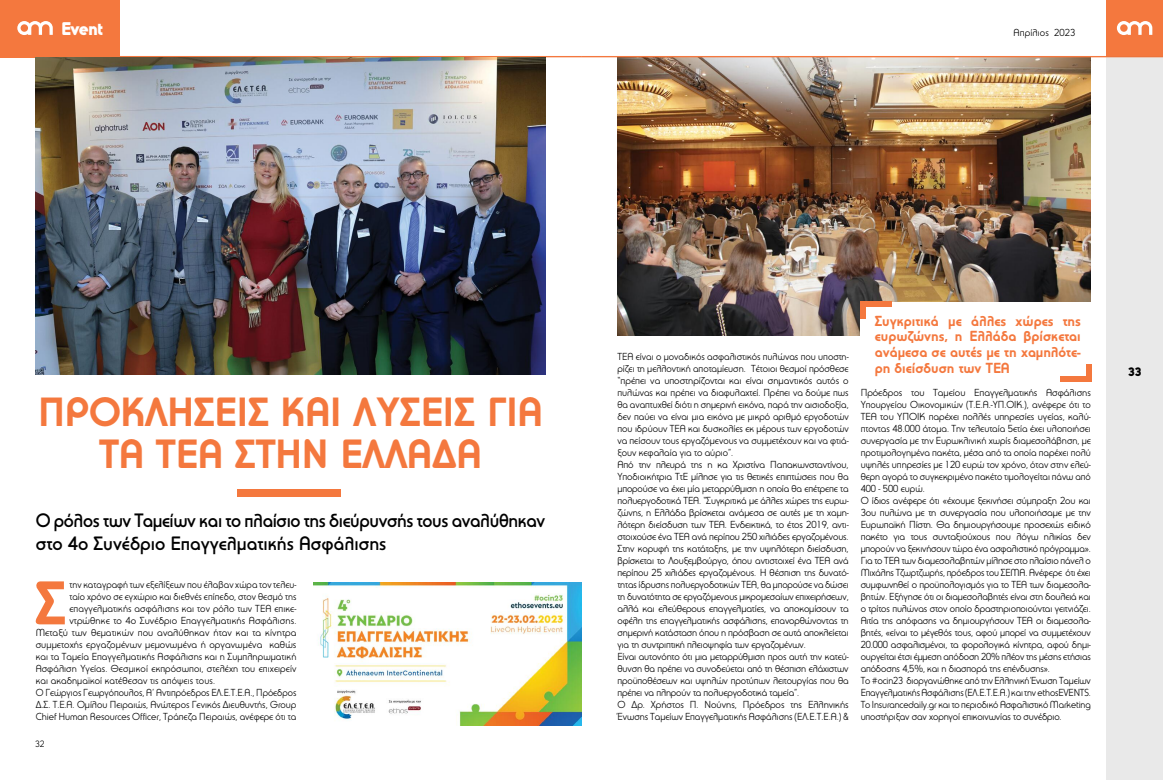
<style>
.page{position:relative;width:1163px;height:780px;background:#fff}
.page>*{position:absolute;margin:0;border:0;box-sizing:border-box;transform-origin:0 0}
.t1{font:700 60.5px "PF Universal";color:#f4783e}
.t2{font:700 40px/42px "PF Universal";color:#f4783e;text-align:center}
.t3{font:500 19px/23px "PF Universal";letter-spacing:-.02em;color:#000}
.t4{font:900 18px "PF Universal";letter-spacing:-.04em;color:#fff}
.t5{font:700 14.3px/15.6px "PF Universal";color:#f4783e;text-align:justify}
.t6{font:900 12px "PF Universal";color:#000}
.t7{font:10px/12px "PF Universal";letter-spacing:-.01em;color:#000}
.t8{font:10px "PF Universal";letter-spacing:.01em;color:#000}
.t9{font:10px "PF Universal";letter-spacing:.01em;color:#000;scale:.96 1}
.t10{font:10px "PF Universal";letter-spacing:-.01em;color:#000;scale:.96 1}
.t11{font:9px "PF Universal";color:#000}
</style>
<div class="page">
<hr style="left:0;top:56px;width:581px;height:1px;background:#f4783e">
<hr style="left:581px;top:56px;width:581px;height:1px;background:#f4783e">
<div style="left:1106px;top:0;width:56px;height:57px;background:#f4783e"></div>
<div style="left:1106px;top:57px;width:56px;height:723px;background:#e9e9e9"></div>
<svg style="left:1116px;top:21px;width:36px;height:14px"></svg>
<img style="left:617px;top:58px;width:473px;height:278px">
<div style="left:237px;top:489px;width:104px;height:7px;background:#f4783e"></div>
<div style="left:0;top:0;width:119px;height:57px;background:#f4783e"></div>
<svg style="left:17px;top:21px;width:36px;height:14px"></svg>
<hr style="left:0;top:57px;width:1162px;height:1px;background:#f4783e">
<img style="left:36px;top:57px;width:509px;height:317px">
<img style="left:313px;top:582px;width:268px;height:143px">
<div style="left:860px;top:302px;width:231px;height:79px;background:#fff"></div>
<div style="left:1059px;top:376px;width:31px;height:5px;background:#f4783e"></div>
<div style="left:1085px;top:364px;width:5px;height:17px;background:#f4783e"></div>
<div style="left:860px;top:302px;width:31px;height:5px;background:#f4783e"></div>
<div style="left:860px;top:302px;width:5px;height:17px;background:#f4783e"></div>
<h3 class="t4" style="left:61px;top:17px;width:43px">Εvent</h3>
<p class="t8" style="left:1013px;top:26px;width:63px">Απρίλιος 2023</p>
<h2 class="t2" style="left:38px;top:391px;width:506px">ΠΡΟΚΛΗΣΕΙΣ ΚΑΙ ΛΎΣΕΙΣ ΓΙΑ<br>ΤΑ ΤΕΑ ΣΤΗΝ ΕΛΛΑΔΑ</h2>
<h3 class="t3" style="left:36px;top:509px;width:511px">Ο ρόλος των Ταμείων και το πλαίσιο της διεύρυνσής τους αναλύθηκαν στο 4ο Συνέδριο Έπαγγελματικής Ασφάλισης</h3>
<h1 class="t1" style="left:35px;top:566px;width:32px">Σ</h1>
<p class="t9" style="left:69px;top:579px;width:238px">την καταγραφή των εξελίξεων που έλαβαν χώρα τον τελευ-</p>
<p class="t9" style="left:69px;top:591px;width:238px">ταίο χρόνο σε εγχώριο και διεθνές επίπεδο, στον θεσμό της</p>
<p class="t8" style="left:69px;top:603px;width:228px">επαγγελματικής ασφάλισης και τον ρόλο των ΤΕΑ επικε-</p>
<p class="t8" style="left:69px;top:615px;width:228px">ντρώθηκε το 4o Συνέδριο Επαγγελματικής Ασφάλισης.</p>
<p class="t8" style="left:36px;top:627px;width:262px">Μεταξύ των θεματικών που αναλύθηκαν ήταν και τα κίνητρα</p>
<p class="t8" style="left:36px;top:639px;width:262px">συμμετοχής εργαζομένων μεμονωμένα ή οργανωμένα καθώς</p>
<p class="t8" style="left:36px;top:651px;width:262px">και τα Ταμεία Επαγγελματικής Ασφάλισης και η Συμπληρωματική</p>
<p class="t8" style="left:36px;top:663px;width:262px">Ασφάλιση Υγείας. Θεσμικοί εκπρόσωποι, στελέχη του επιχειρείν</p>
<p class="t8" style="left:36px;top:675px;width:181px">και ακαδημαϊκοί κατέθεσαν τις απόψεις τους.</p>
<p class="t10" style="left:36px;top:687px;width:273px">Ο Γεώργιος Γεωργόπουλος, Α’ Αντιπρόεδρος ΕΛ.Ε.Τ.Ε.Α., Πρόεδρος</p>
<p class="t7" style="left:36px;top:698px;width:262px">Δ.Σ. Τ.Ε.Α. Ομίλου Πειραιώς, Ανώτερος Γενικός Διευθυντής, Group</p>
<p class="t7" style="left:36px;top:710px;width:262px">Chief Human Resources Officer, Τράπεζα Πειραιώς, ανέφερε ότι τα</p>
<p class="t11" style="left:35px;top:738px;width:11px">32</p>
<p class="t7" style="left:617px;top:350px;width:233px">ΤΕΑ είναι ο μοναδικός ασφαλιστικός πυλώνας που υποστη&shy;ρίζει τη μελλοντική αποταμίευση. Τέτοιοι θεσμοί πρόσθεσε “πρέπει να υποστηρίζονται και είναι σημαντικός αυτός ο πυλώνας και πρέπει να διαφυλαχτεί. Πρέπει να δούμε πως θα αναπτυχθεί διότι η σημερινή εικόνα, παρά την αισιοδοξία, δεν παύει να είναι μια εικόνα με μικρό αριθμό εργοδοτών που ιδρύουν ΤΕΑ και δυσκολίες εκ μέρους των εργοδοτών να πείσουν τους εργαζόμενους να συμμετέχουν και να φτιά&shy;ξουν κεφαλαία για το αύριο”.<br>Από την πλευρά της η κα Χριστίνα Παπακωνσταντίνου, Υποδιοικήτρια ΤτΕ μίλησε για τις θετικές επιπτώσεις που θα μπορούσε να έχει μία μεταρρύθμιση η οποία θα επέτρεπε τα πολυεργοδοτικά ΤΕΑ. “Συγκριτικά με άλλες χώρες της ευρω&shy;ζώνης, η Ελλάδα βρίσκεται ανάμεσα σε αυτές με τη χαμη&shy;λότερη διείσδυση των ΤΕΑ. Ενδεικτικά, το έτος 2019, αντι&shy;στοιχούσε ένα ΤΕΑ ανά περίπου 250 χιλιάδες εργαζομένους.<br>Στην κορυφή της κατάταξης, με την υψηλότερη διείσδυση, βρίσκεται το Λουξεμβούργο, όπου αντιστοιχεί ένα ΤΕΑ ανά περίπου 25 χιλιάδες εργαζομένους. Η θέσπιση της δυνατό&shy;τητας ίδρυσης πολυεργοδοτικών ΤΕΑ, θα μπορούσε να δώσει τη δυνατότητα σε εργαζόμενους μικρομεσαίων επιχειρήσεων, αλλά και ελεύθερους επαγγελματίες, να αποκομίσουν τα οφέλη της επαγγελματικής ασφάλισης, επανορθώνοντας τη σημερινή κατάσταση όπου η πρόσβαση σε αυτά αποκλείεται για τη συντριπτική πλειοψηφία των εργαζομένων.<br>Είναι αυτονόητο ότι μια μεταρρύθμιση προς αυτή την κατεύ&shy;θυνση θα πρέπει να συνοδεύεται από τη θέσπιση ελάχιστων προϋποθέσεων και υψηλών προτύπων λειτουργίας που θα πρέπει να πληρούν τα πολυεργοδοτικά ταμεία”.<br>Ο Δρ. Χρήστος Π. Νούνης, Πρόεδρος της Ελληνικής Ένωσης Ταμείων Επαγγελματικής Ασφάλισης (ΕΛ.Ε.Τ.Ε.Α.) &amp;</p>
<h3 class="t5" style="left:874px;top:312px;width:207px">Συγκριτικά με άλλες χώρες της ευρωζώνης, η Ελλάδα βρίσκεται ανάμεσα σε αυτές με τη χαμηλότε&shy;ρη διείσδυση των ΤΕΑ</h3>
<p class="t7" style="left:860px;top:386px;width:232px">Πρόεδρος του Ταμείου Επαγγελματικής Ασφάλισης Υπουργείου Οικονομικών (Τ.Ε.Α.-ΥΠ.ΟΙΚ.), ανέφερε ότι το ΤΕΑ του ΥΠΟΙΚ παρέχει πολλές υπηρεσίες υγείας, καλύ&shy;πτοντας 48.000 άτομα. Την τελευταία 5ετία έχει υλοποιήσει συνεργασία με την Ευρωκλινική χωρίς διαμεσολάβηση, με προτιμολογημένα πακέτα, μέσα από τα οποία παρέχει πολύ υψηλές υπηρεσίες με 120 ευρώ τον χρόνο, όταν στην ελεύ&shy;θερη αγορά το συγκεκριμένο πακέτο τιμολογείται πάνω από 400 - 500 ευρώ.<br>Ο ίδιος ανέφερε ότι «έχουμε ξεκινήσει σύμπραξη 2ου και 3ου πυλώνα με τη συνεργασία που υλοποιήσαμε με την Ευρωπαϊκή Πίστη. Θα δημιουργήσουμε προσεχώς ειδικό πακέτο για τους συνταξιούχους που λόγω ηλικίας δεν μπορούν να ξεκινήσουν τώρα ένα ασφαλιστικό πρόγραμμα».<br>Για το ΤΕΑ των διαμεσολαβητών μίλησε στο πλαίσιο πάνελ ο Μιχάλης Τζωρτζωρής, πρόεδρος του ΣΕΜΑ. Ανέφερε ότι έχει συμφωνηθεί ο προϋπολογισμός για το ΤΕΑ των διαμεσολα&shy;βητών. Εξήγησε ότι οι διαμεσολαβητές είναι στη δουλειά και ο τρίτος πυλώνας στον οποίο δραστηριοποιούνται γειτνιάζει.<br>Αιτία της απόφασης να δημιουργήσουν ΤΕΑ οι διαμεσολα&shy;βητές, «είναι το μέγεθός τους, αφού μπορεί να συμμετέχουν 20.000 ασφαλισμένοι, τα φορολογικά κίνητρα, αφού δημι&shy;ουργείται έτσι έμμεση απόδοση 20% πλέον της μέσης ετήσιας απόδοσης 4,5%, και η διασπορά της επένδυσης».<br>Το #ocin23 διοργανώθηκε από την Ελληνική Ένωση Ταμείων Επαγγελματικής Ασφάλισης (ΕΛ.Ε.Τ.Ε.Α.) και την ethosEVENTS.<br>Το Insurancedaily.gr και το περιοδικό Ασφαλιστικό Marketing υποστήριξαν σαν χορηγοί επικοινωνίας το συνέδριο.</p>
<p class="t6" style="left:1127px;top:364px;width:15px">33</p>
</div>
